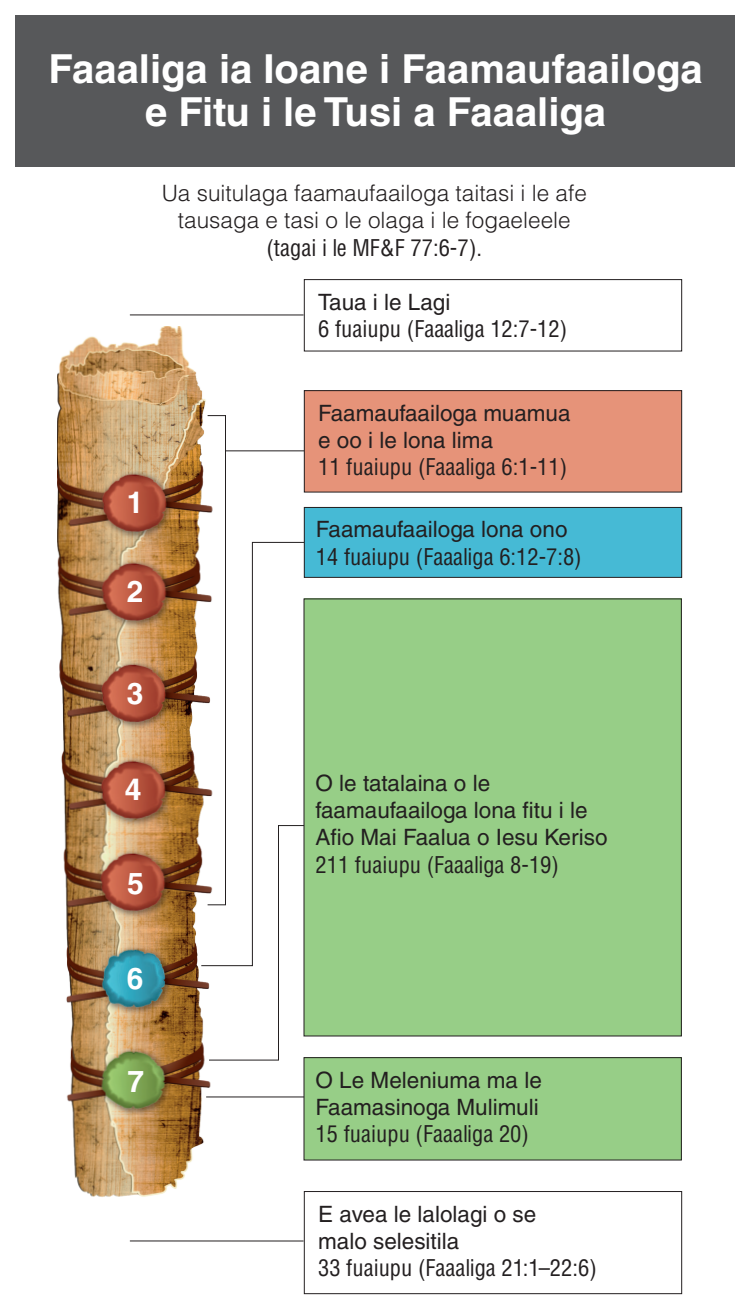
<style>
.page{position:relative;width:750px;height:1309px;background:#fff}
.page>*{position:absolute;margin:0;border:0;box-sizing:border-box;transform-origin:0 0}
.title_scroll{font:700 40px/42.5px "Helveticalds Lat";color:#fff;text-align:center}
.para_scrollNum{font:700 30px "Helveticalds Lat";color:#fff}
.para_scrollSeal{font:22.5px/27px "Helveticalds Lat";color:#231f20}
.para_scrollVerses{font:condensed 22.5px "Helveticalds Lat";color:#231f20}
.para_scroll1{font:300 22.5px/27.5px "Helveticalds Lat";color:#231f20;text-align:center}
.para_scroll2{font:condensed 22.5px "Helveticalds Lat";color:#231f20}
</style>
<div class="page">
<img style="left:58px;top:326px;width:163px;height:871px">
<div style="left:15px;top:15px;width:720px;height:151px;background:#57585a"></div>
<div style="left:304px;top:279px;width:378px;height:72px;border:1px solid #231f20"></div>
<div style="left:304px;top:390px;width:378px;height:102px;background:#e69379"></div>
<div style="left:304px;top:390px;width:378px;height:102px;border:1px solid #231f20"></div>
<div style="left:304px;top:507px;width:378px;height:70px;background:#46bad5"></div>
<div style="left:304px;top:507px;width:378px;height:70px;border:1px solid #231f20"></div>
<div style="left:304px;top:599px;width:377px;height:436px;background:#97ce87"></div>
<div style="left:304px;top:1057px;width:377px;height:102px;background:#97ce87"></div>
<div style="left:304px;top:1057px;width:378px;height:103px;border:1px solid #231f20"></div>
<div style="left:304px;top:1190px;width:378px;height:103px;border:1px solid #231f20"></div>
<hr style="left:130px;top:1240px;width:173px;height:1px;background:#231f20">
<hr style="left:130px;top:314px;width:173px;height:1px;background:#231f20">
<div style="left:207px;top:415px;width:19px;height:490px;border:1px solid #231f20"></div>
<hr style="left:225px;top:450px;width:79px;height:1px;background:#231f20">
<hr style="left:206px;top:1096px;width:98px;height:1px;background:#231f20">
<svg style="left:201px;top:541px;width:104px;height:425px"></svg>
<svg style="left:208px;top:824px;width:97px;height:236px"></svg>
<p class="title_scroll" style="left:49px;top:46px;width:656px">Faaaliga ia Ioane i Faamaufaailoga e Fitu i le Tusi a Faaaliga</p>
<p class="para_scroll1" style="left:162px;top:179px;width:427px">Ua suitulaga faamaufaailoga taitasi i le afe tausaga e tasi o le olaga i le fogaeleele</p>
<p class="para_scroll2" style="left:266px;top:229px;width:217px">(tagai i le MF&amp;F 77:6-7).</p>
<p class="para_scrollSeal" style="left:318px;top:287px;width:134px">Taua i le Lagi</p>
<p class="para_scrollVerses" style="left:318px;top:310px;width:251px">6 fuaiupu (Faaaliga 12:7-12)</p>
<p class="para_scrollNum" style="left:127px;top:477px;width:18px">1</p>
<p class="para_scrollNum" style="left:127px;top:566px;width:18px">2</p>
<p class="para_scrollNum" style="left:127px;top:668px;width:18px">3</p>
<p class="para_scrollNum" style="left:125px;top:764px;width:18px">4</p>
<p class="para_scrollNum" style="left:127px;top:857px;width:18px">5</p>
<p class="para_scrollNum" style="left:127px;top:953px;width:18px">6</p>
<p class="para_scrollNum" style="left:127px;top:1056px;width:18px">7</p>
<p class="para_scrollSeal" style="left:318px;top:398px;width:254px">Faamaufaailoga muamua e oo i le lona lima</p>
<p class="para_scrollVerses" style="left:318px;top:448px;width:251px">11 fuaiupu (Faaaliga 6:1-11)</p>
<p class="para_scrollSeal" style="left:316px;top:515px;width:253px">Faamaufaailoga lona ono</p>
<p class="para_scrollVerses" style="left:316px;top:538px;width:267px">14 fuaiupu (Faaaliga 6:12-7:8)</p>
<p class="para_scrollSeal" style="left:316px;top:768px;width:294px">O le tatalaina o le faamaufaailoga lona fitu i le<br>Afio Mai Faalua o Iesu Keriso</p>
<p class="para_scrollVerses" style="left:316px;top:846px;width:245px">211 fuaiupu (Faaaliga 8-19)</p>
<p class="para_scrollSeal" style="left:316px;top:1065px;width:228px">O Le Meleniuma ma le<br>Faamasinoga Mulimuli</p>
<p class="para_scrollVerses" style="left:316px;top:1115px;width:215px">15 fuaiupu (Faaaliga 20)</p>
<p class="para_scrollSeal" style="left:318px;top:1199px;width:220px">E avea le lalolagi o se malo selesitila</p>
<p class="para_scrollVerses" style="left:318px;top:1249px;width:280px">33 fuaiupu (Faaaliga 21:1–22:6)</p>
</div>
